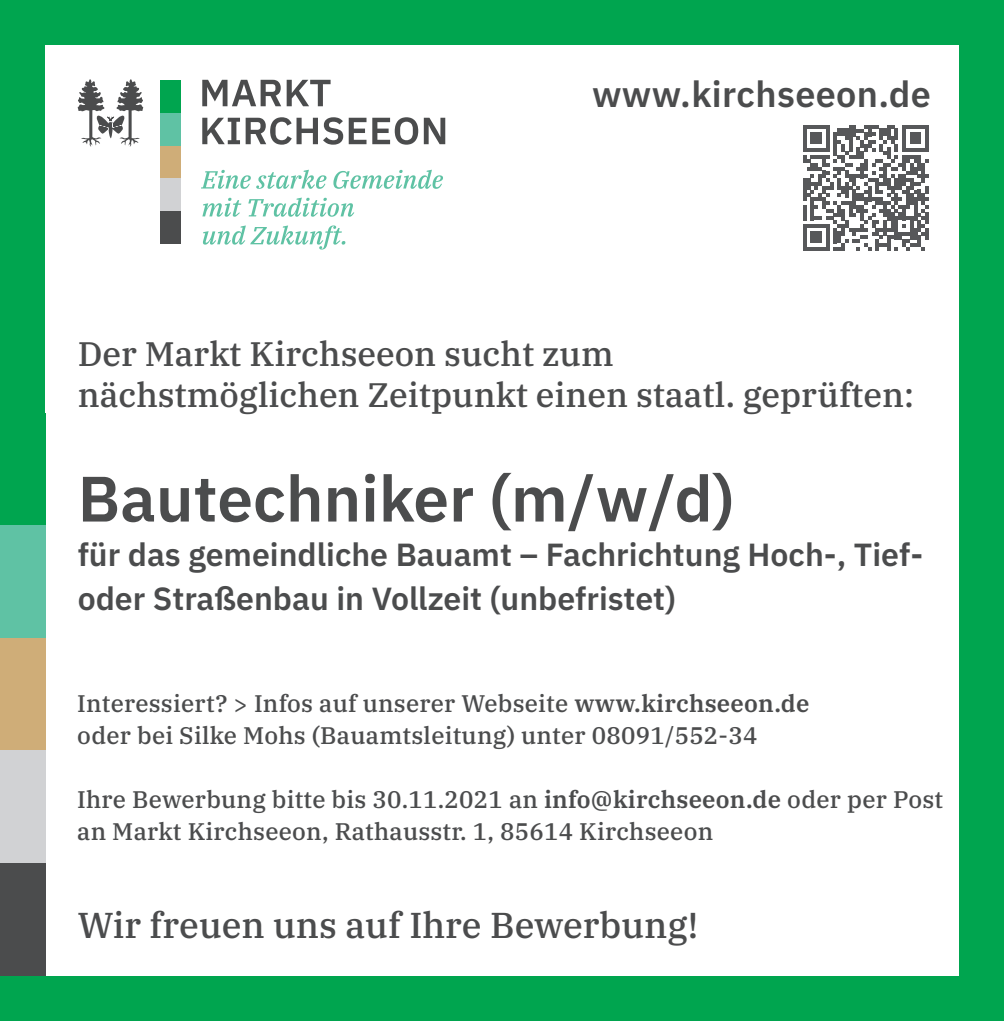
<style>
.page{position:relative;width:1004px;height:1021px;background:#fff}
.page>*{position:absolute;margin:0;border:0;box-sizing:border-box;transform-origin:0 0}
.t1{font:600 64px "IBM Plex Sans";color:#4b4c4d}
.t2{font:500 36px "IBM Plex Serif";color:#4b4c4d}
.t3{font:600 36px "IBM Plex Sans";letter-spacing:.01em;color:#4b4c4d}
.t4{font:500 34px/40.8px "IBM Plex Serif";color:#4b4c4d}
.t5{font:600 32px/44px "IBM Plex Sans";color:#4b4c4d}
.t6{font:500 24px/32px "IBM Plex Serif";letter-spacing:.01em;color:#4b4c4d}
.s1{font-weight:600}
</style>
<div class="page">
<div style="left:0;top:0;width:1003px;height:1020px;background:#00a54f"></div>
<div style="left:45px;top:45px;width:913px;height:930px;background:#fff"></div>
<div style="left:160px;top:211px;width:20px;height:33px;background:#4b4c4d"></div>
<div style="left:160px;top:80px;width:20px;height:33px;background:#00a54f"></div>
<div style="left:160px;top:145px;width:20px;height:33px;background:#cfad78"></div>
<div style="left:160px;top:113px;width:20px;height:32px;background:#5fc2a4"></div>
<div style="left:160px;top:178px;width:20px;height:33px;background:#d1d2d4"></div>
<svg style="left:77px;top:79px;width:67px;height:68px"></svg>
<svg style="left:202px;top:117px;width:243px;height:28px"></svg>
<svg style="left:202px;top:80px;width:128px;height:26px"></svg>
<svg style="left:203px;top:225px;width:142px;height:24px"></svg>
<svg style="left:202px;top:197px;width:152px;height:20px"></svg>
<svg style="left:201px;top:170px;width:242px;height:19px"></svg>
<div style="left:0;top:863px;width:45px;height:112px;background:#4b4c4d"></div>
<div style="left:0;top:638px;width:45px;height:113px;background:#cfad78"></div>
<div style="left:0;top:525px;width:45px;height:113px;background:#5fc2a4"></div>
<div style="left:0;top:750px;width:45px;height:113px;background:#d1d2d4"></div>
<svg style="left:803px;top:125px;width:125px;height:126px"></svg>
<h2 class="t3" style="left:592px;top:66px;width:340px">www.kirchseeon.de</h2>
<h3 class="t4" style="left:78px;top:331px;width:837px">Der Markt Kirchseeon sucht zum<br>nächstmöglichen Zeitpunkt einen staatl. geprüften:</h3>
<h1 class="t1" style="left:78px;top:448px;width:658px">Bautechniker (m/w/d)</h1>
<h3 class="t5" style="left:78px;top:529px;width:847px">für das gemeindliche Bauamt – Fachrichtung Hoch-, Tief&shy;oder Straßenbau in Vollzeit (unbefristet)</h3>
<p class="t6" style="left:77px;top:685px;width:733px">Interessiert? &gt; Infos auf unserer Webseite <span class="s1">www.kirchseeon.de </span>oder bei Silke Mohs (Bauamtsleitung) unter 08091/552-34</p>
<p class="t6" style="left:77px;top:781px;width:867px">Ihre Bewerbung bitte bis 30.11.2021 an <span class="s1">info@kirchseeon.de</span> oder per Post an Markt Kirchseeon, Rathausstr. 1, 85614 Kirchseeon</p>
<h2 class="t2" style="left:78px;top:896px;width:622px">Wir freuen uns auf Ihre Bewerbung!</h2>
</div>
